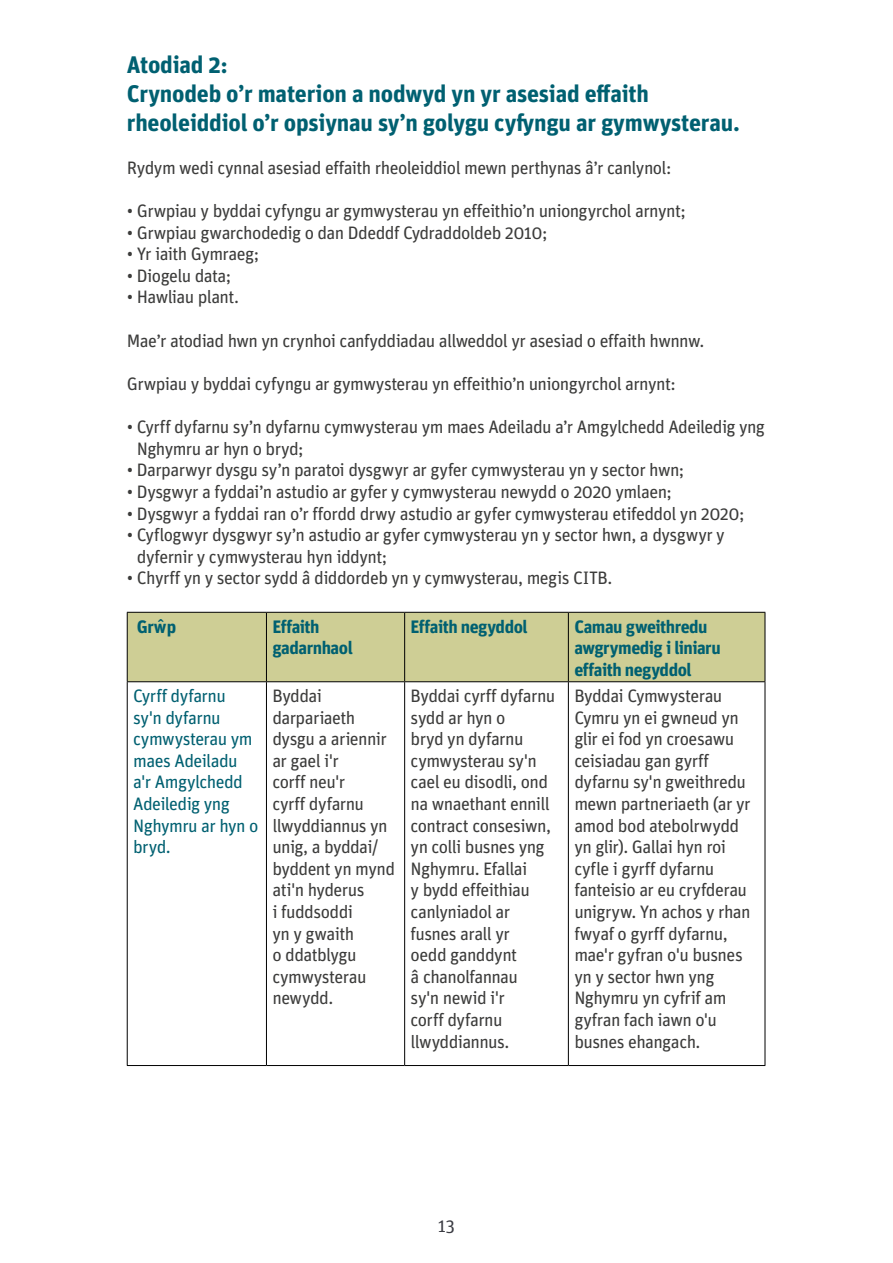
<style>
.page{position:relative;width:893px;height:1263px;background:#fff}
.page>*{position:absolute;margin:0;border:0;box-sizing:border-box;transform-origin:0 0}
.t1{font:700 24px/28.8px "Unit OT";letter-spacing:-.01em;color:#006071}
.t2{font:18px/21.6px "Unit OT";letter-spacing:-.03em;color:#3c3c3b}
.t3{font:18px/21.6px "Unit OT";letter-spacing:-.03em;color:#006071}
.t4{font:700 18px/21.6px "Unit OT";letter-spacing:-.03em;color:#006071}
.t5{font:18px "Unit Slab Pro";color:#3b3c43}
.s1{font-weight:400}
</style>
<div class="page">
<div style="left:128px;top:613px;width:637px;height:68px;background:#cece95"></div>
<hr style="left:127px;top:612px;width:139px;height:1px;background:#000">
<hr style="left:127px;top:613px;width:1px;height:68px;background:#000">
<hr style="left:266px;top:612px;width:139px;height:1px;background:#000">
<hr style="left:266px;top:613px;width:1px;height:68px;background:#000">
<hr style="left:405px;top:612px;width:163px;height:1px;background:#000">
<hr style="left:404px;top:613px;width:1px;height:68px;background:#000">
<hr style="left:568px;top:612px;width:197px;height:1px;background:#000">
<hr style="left:568px;top:613px;width:1px;height:68px;background:#000">
<hr style="left:765px;top:613px;width:1px;height:68px;background:#000">
<hr style="left:127px;top:681px;width:139px;height:1px;background:#000">
<hr style="left:127px;top:682px;width:1px;height:383px;background:#000">
<hr style="left:266px;top:681px;width:139px;height:1px;background:#000">
<hr style="left:266px;top:682px;width:1px;height:383px;background:#000">
<hr style="left:405px;top:681px;width:163px;height:1px;background:#000">
<hr style="left:404px;top:682px;width:1px;height:383px;background:#000">
<hr style="left:568px;top:681px;width:197px;height:1px;background:#000">
<hr style="left:568px;top:682px;width:1px;height:383px;background:#000">
<hr style="left:765px;top:682px;width:1px;height:383px;background:#000">
<hr style="left:127px;top:1065px;width:139px;height:1px;background:#000">
<hr style="left:266px;top:1065px;width:139px;height:1px;background:#000">
<hr style="left:405px;top:1065px;width:163px;height:1px;background:#000">
<hr style="left:568px;top:1065px;width:197px;height:1px;background:#000">
<h1 class="t1" style="left:127px;top:50px;width:614px">Atodiad 2:<br>Crynodeb o’r materion a nodwyd yn yr asesiad effaith rheoleiddiol o’r opsiynau sy’n golygu cyfyngu ar gymwysterau.</h1>
<p class="t2" style="left:127px;top:157px;width:546px">Rydym wedi cynnal asesiad effaith rheoleiddiol mewn perthynas â’r canlynol:</p>
<p class="t2" style="left:127px;top:200px;width:560px">• Grwpiau y byddai cyfyngu ar gymwysterau yn effeithio’n uniongyrchol arnynt;</p>
<p class="t2" style="left:127px;top:221px;width:422px">• Grwpiau gwarchodedig o dan Ddeddf Cydraddoldeb 2010;</p>
<p class="t2" style="left:127px;top:243px;width:134px">• Yr iaith Gymraeg;</p>
<p class="t2" style="left:127px;top:265px;width:106px">• Diogelu data;</p>
<p class="t2" style="left:127px;top:286px;width:114px">• Hawliau plant.</p>
<p class="t2" style="left:127px;top:329px;width:579px">Mae’r atodiad hwn yn crynhoi canfyddiadau allweddol yr asesiad o effaith hwnnw.</p>
<p class="t2" style="left:127px;top:373px;width:550px">Grwpiau y byddai cyfyngu ar gymwysterau yn effeithio’n uniongyrchol arnynt:</p>
<p class="t2" style="left:137px;top:416px;width:630px;text-indent:-10px">• Cyrff dyfarnu sy’n dyfarnu cymwysterau ym maes Adeiladu a’r Amgylchedd Adeiledig yng<br>Nghymru ar hyn o bryd;</p>
<p class="t2" style="left:127px;top:459px;width:559px">• Darparwyr dysgu sy’n paratoi dysgwyr ar gyfer cymwysterau yn y sector hwn;</p>
<p class="t2" style="left:127px;top:481px;width:547px">• Dysgwyr a fyddai’n astudio ar gyfer y cymwysterau newydd o 2020 ymlaen;</p>
<p class="t2" style="left:127px;top:502px;width:619px">• Dysgwyr a fyddai ran o’r ffordd drwy astudio ar gyfer cymwysterau etifeddol yn 2020;</p>
<p class="t2" style="left:137px;top:524px;width:590px;text-indent:-10px">• Cyflogwyr dysgwyr sy’n astudio ar gyfer cymwysterau yn y sector hwn, a dysgwyr y dyfernir y cymwysterau hyn iddynt;</p>
<p class="t2" style="left:127px;top:567px;width:487px">• Chyrff yn y sector sydd â diddordeb yn y cymwysterau, megis CITB.</p>
<p class="t4" style="left:137px;top:615px;width:41px">Grw<span class="s1">̂</span>p</p>
<p class="t4" style="left:272px;top:615px;width:82px">Effaith gadarnhaol</p>
<p class="t4" style="left:411px;top:615px;width:119px">Effaith negyddol</p>
<p class="t4" style="left:574px;top:615px;width:148px">Camau gweithredu awgrymedig i liniaru effaith negyddol</p>
<p class="t3" style="left:133px;top:685px;width:127px">Cyrff dyfarnu sy'n dyfarnu cymwysterau ym maes Adeiladu a'r Amgylchedd<br>Adeiledig yng<br>Nghymru ar hyn o bryd.</p>
<p class="t2" style="left:272px;top:685px;width:124px">Byddai darpariaeth dysgu a ariennir ar gael i'r<br>corff neu'r<br>cyrff dyfarnu llwyddiannus yn unig, a byddai/ byddent yn mynd ati'n hyderus<br>i fuddsoddi<br>yn y gwaith<br>o ddatblygu cymwysterau newydd.</p>
<p class="t2" style="left:411px;top:685px;width:146px">Byddai cyrff dyfarnu sydd ar hyn o<br>bryd yn dyfarnu cymwysterau sy'n cael eu disodli, ond na wnaethant ennill contract consesiwn, yn colli busnes yng<br>Nghymru. Efallai<br>y bydd effeithiau canlyniadol ar fusnes arall yr<br>oedd ganddynt<br>â chanolfannau<br>sy'n newid i'r<br>corff dyfarnu llwyddiannus.</p>
<p class="t2" style="left:574px;top:685px;width:178px">Byddai Cymwysterau<br>Cymru yn ei gwneud yn glir ei fod yn croesawu ceisiadau gan gyrff dyfarnu sy'n gweithredu mewn partneriaeth (ar yr amod bod atebolrwydd yn glir). Gallai hyn roi cyfle i gyrff dyfarnu fanteisio ar eu cryfderau unigryw. Yn achos y rhan fwyaf o gyrff dyfarnu, mae'r gyfran o'u busnes yn y sector hwn yng<br>Nghymru yn cyfrif am gyfran fach iawn o'u busnes ehangach.</p>
<p class="t5" style="left:438px;top:1213px;width:19px">13</p>
</div>
